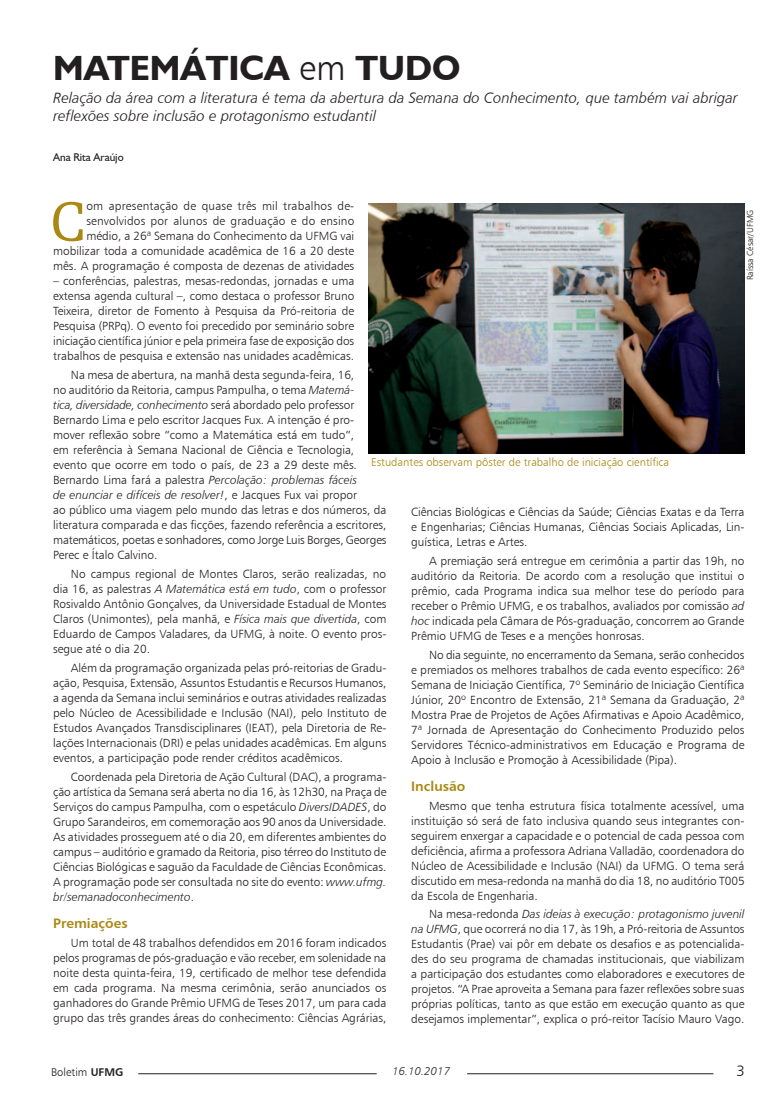
<style>
.page{position:relative;width:780px;height:1099px;background:#fff}
.page>*{position:absolute;margin:0;border:0;box-sizing:border-box;transform-origin:0 0}
.t1{font:57.88px "Humanist Slabserif 712 BT";color:#aa8813}
.t2{font:700 35px "Humanist 521 BT";color:#231f20}
.t3{font:15px/18px "Humanist 777 BT Light Italic B";color:#231f20}
.t4{font:15px "Humanist 777 BT Light B";color:#231f20}
.t5{font:13.75px "Humanist 777 BT Bold B";color:#aa8813}
.t6{font:11.88px/15px "Humanist 777 BT Light B";color:#231f20;text-align:justify}
.t7{font:11.88px/15px "Humanist 777 BT Light Italic B";color:#231f20}
.t8{font:11.25px "Humanist 777 BT Light B";color:#aa8813}
.t9{font:11.25px "Humanist 521 BT";color:#231f20}
.t10{font:11.25px "Humanist 777 BT Light B";color:#231f20}
.t11{font:11.25px "Humanist 777 BT Light Italic B";color:#231f20}
.t12{font:8.75px "Humanist 777 BT Light B";color:#231f20}
.s1{font-family:"Humanist 777 BT Light B";font-weight:400}
.s2{font-family:"Humanist 777 BT Light Italic B"}
.s3{font-family:"Humanist 777 BT Light B"}
.s4{font-family:"Humanist 777 BT Bold B"}
</style>
<div class="page">
<hr style="left:467px;top:1073px;width:246px;height:1px;background:#231f20">
<hr style="left:138px;top:1073px;width:238px;height:1px;background:#231f20">
<img style="left:368px;top:204px;width:376px;height:249px">
<h2 class="t2" style="left:53px;top:46px;width:408px">MATEMÁTICA <span class="s1">em</span> TUDO</h2>
<p class="t3" style="left:53px;top:89px;width:686px">Relação da área com a literatura é tema da abertura da Semana do Conhecimento, que também vai abrigar reflexões sobre inclusão e protagonismo estudantil</p>
<p class="t9" style="left:53px;top:150px;width:72px">Ana Rita Araújo</p>
<p class="t6" style="left:53px;top:198px;width:303px;text-align:right">om apresentação de quase três mil trabalhos de&shy;senvolvidos por alunos de graduação e do ensino médio, a 26ª Semana do Conhecimento da UFMG vai mobilizar toda a comunidade acadêmica de 16 a 20 deste mês. A programação é composta de dezenas de atividades</p>
<p class="t6" style="left:53px;top:273px;width:302px">– conferências, palestras, mesas-redondas, jornadas e uma extensa agenda cultural –, como destaca o professor Bruno Teixeira, diretor de Fomento à Pesquisa da Pró-reitoria de Pesquisa (PRPq). O evento foi precedido por seminário sobre iniciação científica júnior e pela primeira fase de exposição dos trabalhos de pesquisa e extensão nas unidades acadêmicas.</p>
<p class="t6" style="left:53px;top:367px;width:302px;text-align:right">Na mesa de abertura, na manhã desta segunda-feira, 16,<br>no auditório da Reitoria, campus Pampulha, o tema <span class="s2">Matemá-</span></p>
<p class="t7" style="left:53px;top:397px;width:303px">tica, diversidade, conhecimento <span class="s3">será abordado pelo professor</span></p>
<p class="t6" style="left:53px;top:412px;width:305px;text-align:left">Bernardo Lima e pelo escritor Jacques Fux. A intenção é pro&shy;mover reflexão sobre “como a Matemática está em tudo”, em referência à Semana Nacional de Ciência e Tecnologia, evento que ocorre em todo o país, de 23 a 29 deste mês.</p>
<p class="t7" style="left:53px;top:472px;width:305px"><span class="s3">Bernardo Lima fará a palestra</span> Percolação: problemas fáceis de enunciar e difíceis de resolver!<span class="s3">, e Jacques Fux vai propor</span></p>
<p class="t6" style="left:53px;top:502px;width:335px">ao público uma viagem pelo mundo das letras e dos números, da literatura comparada e das ficções, fazendo referência a escritores, matemáticos, poetas e sonhadores, como Jorge Luis Borges, Georges Perec e Ítalo Calvino.</p>
<p class="t6" style="left:53px;top:566px;width:335px;text-indent:18px">No campus regional de Montes Claros, serão realizadas, no dia 16, as palestras <span class="s2">A Matemática está em tudo</span>, com o professor Rosivaldo Antônio Gonçalves, da Universidade Estadual de Montes Claros (Unimontes), pela manhã, e <span class="s2">Física mais que divertida</span>, com Eduardo de Campos Valadares, da UFMG, à noite. O evento pros&shy;segue até o dia 20.</p>
<p class="t6" style="left:53px;top:660px;width:335px;text-indent:18px">Além da programação organizada pelas pró-reitorias de Gradu&shy;ação, Pesquisa, Extensão, Assuntos Estudantis e Recursos Humanos, a agenda da Semana inclui seminários e outras atividades realizadas pelo Núcleo de Acessibilidade e Inclusão (NAI), pelo Instituto de Estudos Avançados Transdisciplinares (IEAT), pela Diretoria de Re&shy;lações Internacionais (DRI) e pelas unidades acadêmicas. Em alguns eventos, a participação pode render créditos acadêmicos.</p>
<p class="t6" style="left:53px;top:768px;width:335px;text-indent:18px">Coordenada pela Diretoria de Ação Cultural (DAC), a programa&shy;ção artística da Semana será aberta no dia 16, às 12h30, na Praça de Serviços do campus Pampulha, com o espetáculo <span class="s2">DiversIDADES</span>, do Grupo Sarandeiros, em comemoração aos 90 anos da Universidade.<br>As atividades prosseguem até o dia 20, em diferentes ambientes do campus – auditório e gramado da Reitoria, piso térreo do Instituto de Ciências Biológicas e saguão da Faculdade de Ciências Econômicas.<br>A programação pode ser consultada no site do evento: <span class="s2">www.ufmg.</span></p>
<p class="t7" style="left:53px;top:888px;width:142px">br/semanadoconhecimento<span class="s3">.</span></p>
<p class="t5" style="left:53px;top:914px;width:76px">Premiações</p>
<p class="t6" style="left:53px;top:934px;width:335px;text-indent:18px">Um total de 48 trabalhos defendidos em 2016 foram indicados pelos programas de pós-graduação e vão receber, em solenidade na noite desta quinta-feira, 19, certificado de melhor tese defendida em cada programa. Na mesma cerimônia, serão anunciados os ganhadores do Grande Prêmio UFMG de Teses 2017, um para cada grupo das três grandes áreas do conhecimento: Ciências Agrárias,</p>
<h1 class="t1" style="left:50px;top:186px;width:38px">C</h1>
<p class="t12" style="left:744px;top:280px;width:72px;rotate:-90deg">Raíssa César/UFMG</p>
<p class="t8" style="left:371px;top:455px;width:299px">Estudantes observam pôster de trabalho de iniciação científica</p>
<p class="t6" style="left:411px;top:504px;width:335px">Ciências Biológicas e Ciências da Saúde; Ciências Exatas e da Terra e Engenharias; Ciências Humanas, Ciências Sociais Aplicadas, Lin&shy;guística, Letras e Artes.</p>
<p class="t6" style="left:411px;top:553px;width:335px;text-indent:18px">A premiação será entregue em cerimônia a partir das 19h, no auditório da Reitoria. De acordo com a resolução que institui o prêmio, cada Programa indica sua melhor tese do período para receber o Prêmio UFMG, e os trabalhos, avaliados por comissão <span class="s2">ad hoc</span> indicada pela Câmara de Pós-graduação, concorrem ao Grande Prêmio UFMG de Teses e a menções honrosas.</p>
<p class="t6" style="left:411px;top:646px;width:335px;text-indent:18px">No dia seguinte, no encerramento da Semana, serão conhecidos e premiados os melhores trabalhos de cada evento específico: 26ª Semana de Iniciação Científica, 7º Seminário de Iniciação Científica Júnior, 20º Encontro de Extensão, 21ª Semana da Graduação, 2ª Mostra Prae de Projetos de Ações Afirmativas e Apoio Acadêmico, 7ª Jornada de Apresentação do Conhecimento Produzido pelos Servidores Técnico-administrativos em Educação e Programa de Apoio à Inclusão e Promoção à Acessibilidade (Pipa).</p>
<p class="t5" style="left:411px;top:777px;width:56px">Inclusão</p>
<p class="t6" style="left:411px;top:797px;width:335px;text-indent:18px">Mesmo que tenha estrutura física totalmente acessível, uma instituição só será de fato inclusiva quando seus integrantes con&shy;seguirem enxergar a capacidade e o potencial de cada pessoa com deficiência, afirma a professora Adriana Valladão, coordenadora do Núcleo de Acessibilidade e Inclusão (NAI) da UFMG. O tema será discutido em mesa-redonda na manhã do dia 18, no auditório T005 da Escola de Engenharia.</p>
<p class="t7" style="left:429px;top:906px;width:317px"><span class="s3">Na mesa-redonda</span> Das ideias à execução: protagonismo juvenil</p>
<p class="t6" style="left:411px;top:921px;width:335px"><span class="s2">na UFMG</span>, que ocorrerá no dia 17, às 19h, a Pró-reitoria de Assuntos Estudantis (Prae) vai pôr em debate os desafios e as potencialida&shy;des do seu programa de chamadas institucionais, que viabilizam a participação dos estudantes como elaboradores e executores de projetos. “A Prae aproveita a Semana para fazer reflexões sobre suas próprias políticas, tanto as que estão em execução quanto as que desejamos implementar”, explica o pró-reitor Tacísio Mauro Vago.</p>
<p class="t10" style="left:51px;top:1064px;width:74px">Boletim <span class="s4">UFMG</span></p>
<p class="t11" style="left:392px;top:1064px;width:59px">16.10.2017</p>
<p class="t4" style="left:736px;top:1061px;width:10px">3</p>
</div>
